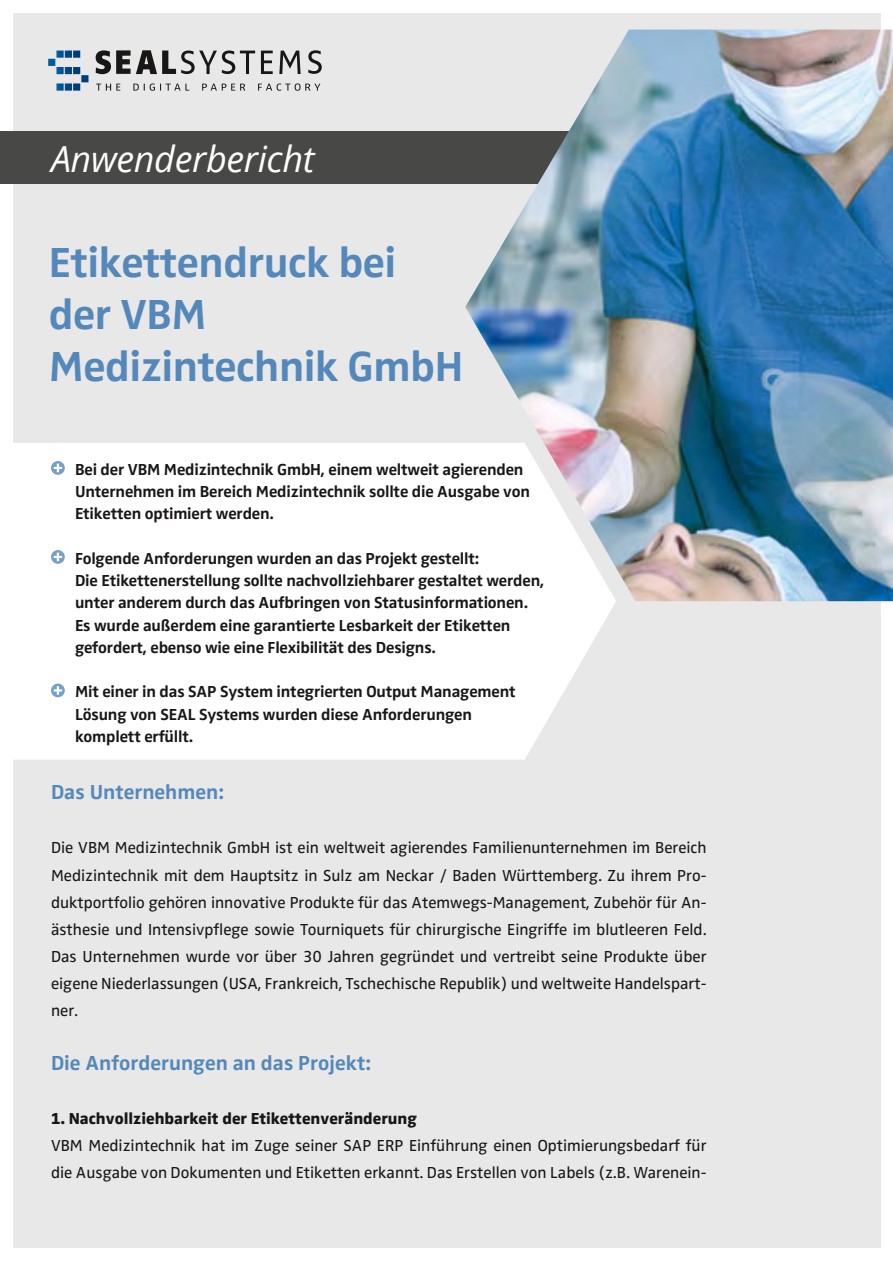
<style>
.page{position:relative;width:893px;height:1263px;background:#fff}
.page>*{position:absolute;margin:0;border:0;box-sizing:border-box;transform-origin:0 0}
.t1{font:700 43.5px "Zwo";letter-spacing:-.01em;color:#5488ba}
.t2{font:italic 36px "Open Sans";letter-spacing:-.01em;color:#fff}
.t3{font:700 21px "Zwo";color:#5488ba}
.t4{font:16.5px/27px "Zwo";color:#181716;text-align:justify}
.t5{font:700 16.5px "Zwo";letter-spacing:-.01em;color:#181716}
.t6{font:800 16.5px "Zwo";color:#181716}
</style>
<div class="page">
<div style="left:13px;top:13px;width:867px;height:1235px;background:#e8e8e8"></div>
<div style="left:0;top:132px;width:680px;height:52px;background:#484847"></div>
<svg style="left:48px;top:51px;width:41px;height:40px"></svg>
<svg style="left:96px;top:83px;width:224px;height:8px"></svg>
<svg style="left:96px;top:50px;width:205px;height:24px"></svg>
<svg style="left:308px;top:50px;width:14px;height:24px"></svg>
<img style="left:465px;top:30px;width:428px;height:571px">
<svg style="left:13px;top:443px;width:603px;height:317px;background:#fcfcfc"></svg>
<svg style="left:51px;top:461px;width:14px;height:14px"></svg>
<svg style="left:54px;top:464px;width:8px;height:8px"></svg>
<svg style="left:51px;top:550px;width:14px;height:14px"></svg>
<svg style="left:54px;top:553px;width:8px;height:8px"></svg>
<svg style="left:51px;top:683px;width:14px;height:14px"></svg>
<svg style="left:54px;top:686px;width:8px;height:9px"></svg>
<p class="t2" style="left:51px;top:134px;width:265px">Anwenderbericht</p>
<p class="t1" style="left:49px;top:237px;width:349px">Etikettendruck bei</p>
<p class="t1" style="left:49px;top:289px;width:159px">der VBM</p>
<p class="t1" style="left:49px;top:341px;width:416px">Medizintechnik GmbH</p>
<p class="t5" style="left:75px;top:460px;width:450px">Bei der VBM Medizintechnik GmbH, einem weltweit agierenden</p>
<p class="t5" style="left:75px;top:482px;width:456px">Unternehmen im Bereich Medizintechnik sollte die Ausgabe von</p>
<p class="t5" style="left:75px;top:504px;width:200px">Etiketten optimiert werden.</p>
<p class="t5" style="left:75px;top:549px;width:406px">Folgende Anforderungen wurden an das Projekt gestellt:</p>
<p class="t5" style="left:75px;top:571px;width:471px">Die Etikettenerstellung sollte nachvollziehbarer gestaltet werden,</p>
<p class="t5" style="left:75px;top:593px;width:454px">unter anderem durch das Aufbringen von Statusinformationen.</p>
<p class="t5" style="left:75px;top:615px;width:437px">Es wurde außerdem eine garantierte Lesbarkeit der Etiketten</p>
<p class="t5" style="left:75px;top:638px;width:362px">gefordert, ebenso wie eine Flexibilität des Designs.</p>
<p class="t5" style="left:75px;top:682px;width:442px">Mit einer in das SAP System integrierten Output Management</p>
<p class="t5" style="left:75px;top:704px;width:399px">Lösung von SEAL Systems wurden diese Anforderungen</p>
<p class="t5" style="left:75px;top:727px;width:120px">komplett erfüllt.</p>
<p class="t3" style="left:51px;top:780px;width:174px">Das Unternehmen:</p>
<p class="t4" style="left:51px;top:834px;width:657px">Die VBM Medizintechnik GmbH ist ein weltweit agierendes Familienunternehmen im Bereich Medizintechnik mit dem Hauptsitz in Sulz am Neckar / Baden Württemberg. Zu ihrem Pro&shy;duktportfolio gehören innovative Produkte für das Atemwegs-Management, Zubehör für An&shy;ästhesie und Intensivpflege sowie Tourniquets für chirurgische Eingriffe im blutleeren Feld.<br>Das Unternehmen wurde vor über 30 Jahren gegründet und vertreibt seine Produkte über eigene Niederlassungen (USA, Frankreich, Tschechische Republik) und weltweite Handelspart&shy;ner.</p>
<p class="t3" style="left:51px;top:1050px;width:321px">Die Anforderungen an das Projekt:</p>
<p class="t6" style="left:51px;top:1108px;width:367px">1. Nachvollziehbarkeit der Etikettenveränderung</p>
<p class="t4" style="left:51px;top:1131px;width:657px">VBM Medizintechnik hat im Zuge seiner SAP ERP Einführung einen Optimierungsbedarf für die Ausgabe von Dokumenten und Etiketten erkannt. Das Erstellen von Labels (z.B. Warenein-</p>
</div>
